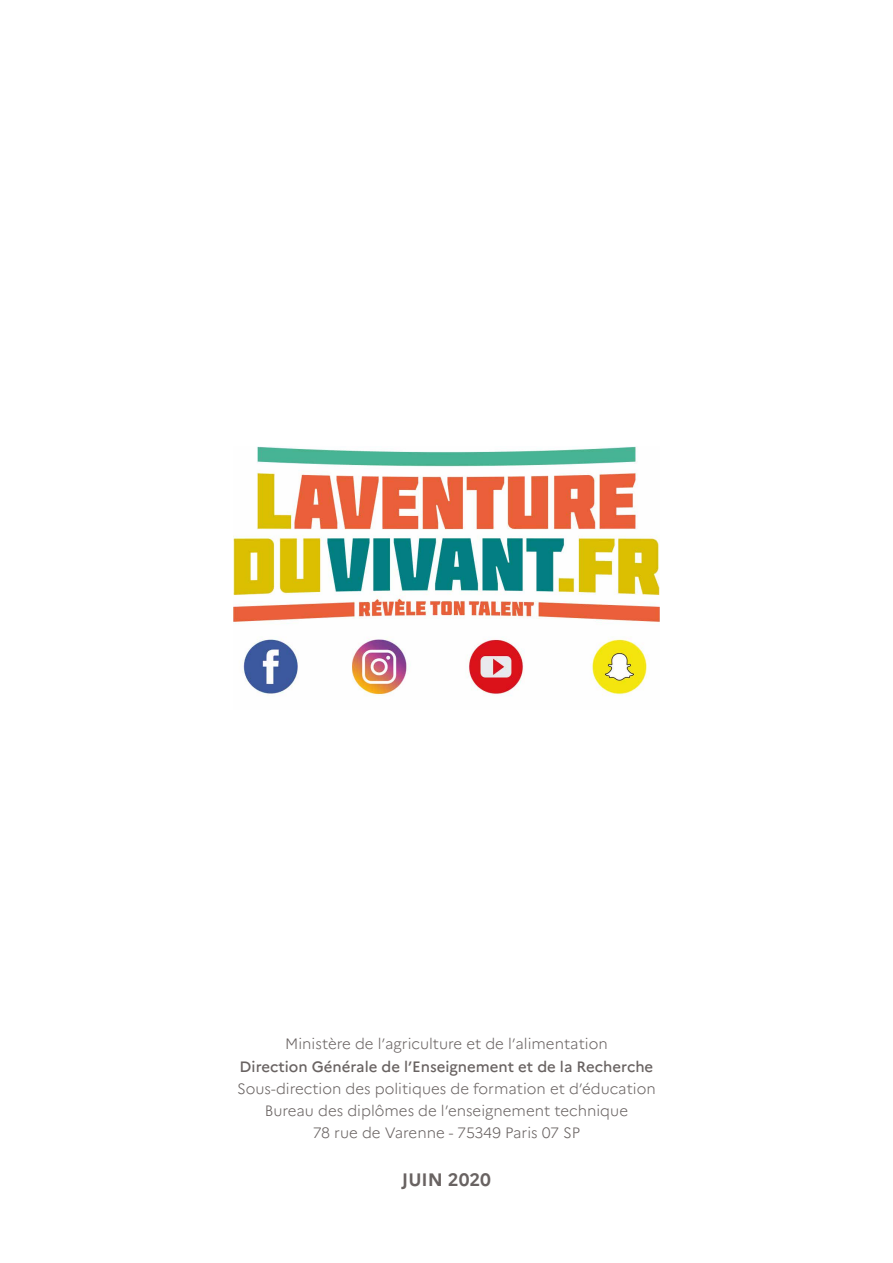
<style>
.page{position:relative;width:893px;height:1263px;background:#fff}
.page>*{position:absolute;margin:0;border:0;box-sizing:border-box;transform-origin:0 0}
.Adresse_MAA-DGER{font:700 18px "Marianne";color:#696362}
.Adresse_MAA-DGER-2{font:300 15px "Marianne";color:#696362}
.Adresse_MAA-DGER-3{font:500 15px "Marianne";color:#696362}
</style>
<div class="page">
<img style="left:233px;top:446px;width:426px;height:250px">
<p class="Adresse_MAA-DGER-2" style="left:285px;top:1035px;width:324px">Ministère de l’agriculture et de l’alimentation</p>
<p class="Adresse_MAA-DGER-3" style="left:240px;top:1057px;width:415px">Direction Générale de l’Enseignement et de la Recherche</p>
<p class="Adresse_MAA-DGER-2" style="left:237px;top:1079px;width:420px">Sous-direction des politiques de formation et d’éducation</p>
<p class="Adresse_MAA-DGER-2" style="left:265px;top:1101px;width:365px">Bureau des diplômes de l’enseignement technique</p>
<p class="Adresse_MAA-DGER-2" style="left:313px;top:1124px;width:269px">78 rue de Varenne - 75349 Paris 07 SP</p>
<p class="Adresse_MAA-DGER" style="left:402px;top:1169px;width:91px">JUIN 2020</p>
</div>
